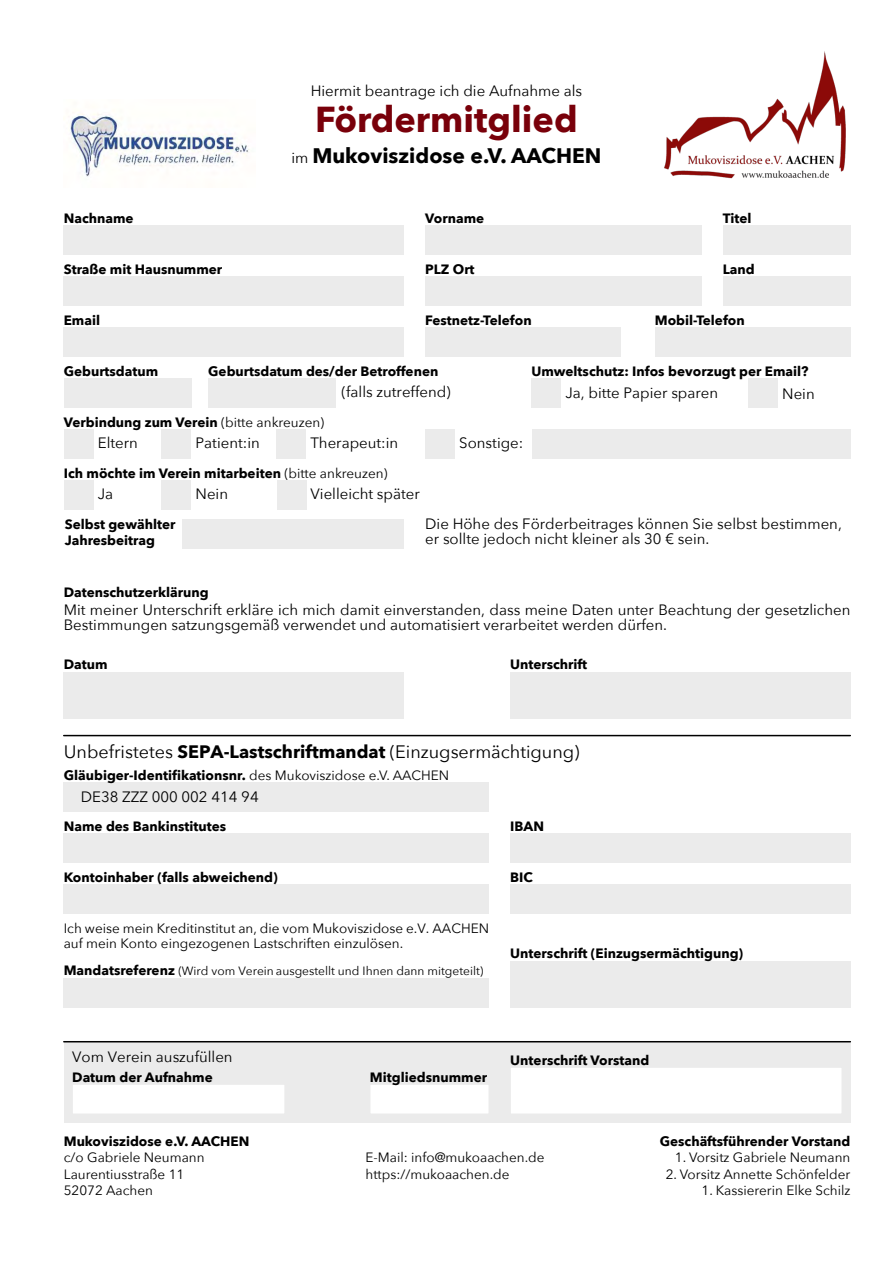
<style>
.page{position:relative;width:893px;height:1263px;background:#fff}
.page>*{position:absolute;margin:0;border:0;box-sizing:border-box;transform-origin:0 0}
.t1{font:700 36px "Avenir Next";color:#79000a}
.t2{font:700 21px "Avenir Next";color:#000}
.t3{font:18px "Avenir Next";color:#000}
.t4{font:15px/15px "Avenir Next";color:#000}
.t5{font:700 13.5px/16.5px "Avenir Next";color:#000}
.t6{font:13.5px/16.5px "Avenir Next";color:#000}
.t7{font:12px "Avenir Next";color:#000}
.s1{font-weight:400;font-size:15px}
.s2{font-weight:400}
.s3{font-weight:700}
.s4{font-weight:700;font-size:13.5px}
</style>
<div class="page">
<div style="left:64px;top:1042px;width:786px;height:81px;background:#ebebeb"></div>
<div style="left:72px;top:1084px;width:213px;height:30px;background:#fff;border:1px solid #ebebeb"></div>
<div style="left:370px;top:1084px;width:119px;height:30px;background:#fff;border:1px solid #ebebeb"></div>
<div style="left:510px;top:1067px;width:332px;height:47px;background:#fff;border:1px solid #ebebeb"></div>
<hr style="left:64px;top:1041px;width:786px;height:1px;background:#000">
<img style="left:664px;top:51px;width:182px;height:128px">
<img style="left:70px;top:113px;width:180px;height:64px">
<div style="left:64px;top:225px;width:340px;height:30px;background:#ebebeb"></div>
<div style="left:64px;top:276px;width:340px;height:30px;background:#ebebeb"></div>
<div style="left:64px;top:327px;width:340px;height:30px;background:#ebebeb"></div>
<div style="left:425px;top:225px;width:277px;height:30px;background:#ebebeb"></div>
<div style="left:425px;top:276px;width:277px;height:30px;background:#ebebeb"></div>
<div style="left:425px;top:327px;width:196px;height:30px;background:#ebebeb"></div>
<div style="left:655px;top:327px;width:195px;height:30px;background:#ebebeb"></div>
<div style="left:723px;top:276px;width:127px;height:30px;background:#ebebeb"></div>
<div style="left:723px;top:225px;width:127px;height:30px;background:#ebebeb"></div>
<div style="left:531px;top:429px;width:319px;height:30px;background:#ebebeb"></div>
<div style="left:162px;top:429px;width:29px;height:30px;background:#ebebeb"></div>
<div style="left:276px;top:429px;width:30px;height:30px;background:#ebebeb"></div>
<div style="left:425px;top:429px;width:30px;height:30px;background:#ebebeb"></div>
<div style="left:64px;top:429px;width:30px;height:30px;background:#ebebeb"></div>
<div style="left:531px;top:378px;width:30px;height:30px;background:#ebebeb"></div>
<div style="left:748px;top:378px;width:30px;height:30px;background:#ebebeb"></div>
<div style="left:64px;top:378px;width:127px;height:30px;background:#ebebeb"></div>
<div style="left:208px;top:378px;width:128px;height:30px;background:#ebebeb"></div>
<div style="left:64px;top:480px;width:30px;height:30px;background:#ebebeb"></div>
<div style="left:162px;top:480px;width:29px;height:30px;background:#ebebeb"></div>
<div style="left:277px;top:480px;width:29px;height:30px;background:#ebebeb"></div>
<div style="left:64px;top:833px;width:425px;height:30px;background:#ebebeb"></div>
<div style="left:64px;top:782px;width:425px;height:30px;background:#ebebeb"></div>
<div style="left:64px;top:884px;width:425px;height:30px;background:#ebebeb"></div>
<div style="left:510px;top:833px;width:340px;height:30px;background:#ebebeb"></div>
<div style="left:510px;top:884px;width:340px;height:30px;background:#ebebeb"></div>
<div style="left:64px;top:978px;width:425px;height:30px;background:#ebebeb"></div>
<div style="left:510px;top:961px;width:340px;height:47px;background:#ebebeb"></div>
<div style="left:64px;top:672px;width:340px;height:47px;background:#ebebeb"></div>
<div style="left:510px;top:672px;width:340px;height:47px;background:#ebebeb"></div>
<hr style="left:64px;top:735px;width:786px;height:1px;background:#000">
<div style="left:182px;top:519px;width:222px;height:30px;background:#ebebeb"></div>
<p class="t5" style="left:64px;top:210px;width:71px">Nachname</p>
<p class="t4" style="left:311px;top:84px;width:273px">Hiermit beantrage ich die Aufnahme als</p>
<h1 class="t1" style="left:315px;top:96px;width:264px">Fördermitglied</h1>
<h2 class="t2" style="left:291px;top:142px;width:311px"><span class="s1">im</span> Mukoviszidose e.V. AACHEN</h2>
<p class="t5" style="left:425px;top:210px;width:60px">Vorname</p>
<p class="t5" style="left:723px;top:210px;width:30px">Titel</p>
<p class="t5" style="left:64px;top:261px;width:160px">Straße mit Hausnummer</p>
<p class="t5" style="left:425px;top:261px;width:51px">PLZ Ort</p>
<p class="t5" style="left:723px;top:261px;width:33px">Land</p>
<p class="t5" style="left:64px;top:312px;width:38px">Email</p>
<p class="t5" style="left:425px;top:312px;width:108px">Festnetz-Telefon</p>
<p class="t5" style="left:655px;top:312px;width:91px">Mobil-Telefon</p>
<p class="t5" style="left:64px;top:363px;width:96px">Geburtsdatum</p>
<p class="t5" style="left:208px;top:363px;width:232px">Geburtsdatum des/der Betroffenen</p>
<p class="t5" style="left:531px;top:363px;width:279px">Umweltschutz: Infos bevorzugt per Email?</p>
<p class="t5" style="left:64px;top:415px;width:262px">Verbindung zum Verein <span class="s2">(bitte ankreuzen)</span></p>
<p class="t4" style="left:342px;top:384px;width:111px">(falls zutreffend)</p>
<p class="t4" style="left:565px;top:385px;width:154px">Ja, bitte Papier sparen</p>
<p class="t4" style="left:782px;top:386px;width:34px">Nein</p>
<p class="t4" style="left:98px;top:435px;width:42px">Eltern</p>
<p class="t4" style="left:196px;top:436px;width:66px">Patient:in</p>
<p class="t4" style="left:310px;top:436px;width:89px">Therapeut:in</p>
<p class="t4" style="left:459px;top:436px;width:66px">Sonstige:</p>
<p class="t5" style="left:64px;top:465px;width:325px">Ich möchte im Verein mitarbeiten <span class="s2">(bitte ankreuzen)</span></p>
<p class="t4" style="left:98px;top:486px;width:17px">Ja</p>
<p class="t4" style="left:196px;top:486px;width:34px">Nein</p>
<p class="t4" style="left:311px;top:486px;width:111px">Vielleicht später</p>
<p class="t5" style="left:65px;top:516px;width:112px">Selbst gewählter<br>Jahresbeitrag</p>
<p class="t5" style="left:64px;top:584px;width:146px">Datenschutzerklärung</p>
<p class="t4" style="left:425px;top:517px;width:418px">Die Höhe des Förderbeitrages können Sie selbst bestimmen, er sollte jedoch nicht kleiner als 30 € sein.</p>
<p class="t4" style="left:64px;top:603px;width:788px">Mit meiner Unterschrift erkläre ich mich damit einverstanden, dass meine Daten unter Beachtung der gesetzlichen<br>Bestimmungen satzungsgemäß verwendet und automatisiert verarbeitet werden dürfen.</p>
<p class="t5" style="left:64px;top:657px;width:45px">Datum</p>
<p class="t5" style="left:510px;top:657px;width:79px">Unterschrift</p>
<h3 class="t3" style="left:64px;top:740px;width:517px">Unbefristetes <span class="s3">SEPA-Lastschriftmandat</span> (Einzugsermächtigung)</h3>
<p class="t5" style="left:64px;top:767px;width:387px">Gläubiger-Identifikationsnr. <span class="s2">des Mukoviszidose e.V. AACHEN</span></p>
<p class="t4" style="left:81px;top:790px;width:179px">DE38 ZZZ 000 002 414 94</p>
<p class="t5" style="left:64px;top:818px;width:164px">Name des Bankinstitutes</p>
<p class="t5" style="left:64px;top:869px;width:215px">Kontoinhaber (falls abweichend)</p>
<p class="t6" style="left:64px;top:921px;width:427px;line-height:15px">Ich weise mein Kreditinstitut an, die vom Mukoviszidose e.V. AACHEN auf mein Konto eingezogenen Lastschriften einzulösen.</p>
<p class="t7" style="left:64px;top:963px;width:421px"><span class="s4">Mandatsreferenz</span> (Wird vom Verein ausgestellt und Ihnen dann mitgeteilt)</p>
<p class="t5" style="left:510px;top:818px;width:35px">IBAN</p>
<p class="t5" style="left:510px;top:869px;width:24px">BIC</p>
<p class="t5" style="left:510px;top:946px;width:234px">Unterschrift (Einzugsermächtigung)</p>
<p class="t4" style="left:72px;top:1049px;width:162px">Vom Verein auszufüllen</p>
<p class="t5" style="left:72px;top:1069px;width:142px">Datum der Aufnahme</p>
<p class="t5" style="left:370px;top:1069px;width:119px">Mitgliedsnummer</p>
<p class="t5" style="left:510px;top:1052px;width:141px">Unterschrift Vorstand</p>
<p class="t5" style="left:64px;top:1133px;width:187px">Mukoviszidose e.V. AACHEN</p>
<p class="t6" style="left:64px;top:1150px;width:142px">c/o Gabriele Neumann<br>Laurentiusstraße 11<br>52072 Aachen</p>
<p class="t6" style="left:365px;top:1150px;width:180px">E-Mail: info@mukoaachen.de https://mukoaachen.de</p>
<p class="t5" style="left:660px;top:1133px;width:192px">Geschäftsführender Vorstand</p>
<p class="t6" style="left:675px;top:1150px;width:177px">1. Vorsitz Gabriele Neumann</p>
<p class="t6" style="left:666px;top:1166px;width:186px">2. Vorsitz Annette Schönfelder</p>
<p class="t6" style="left:702px;top:1183px;width:150px">1. Kassiererin Elke Schilz</p>
</div>
